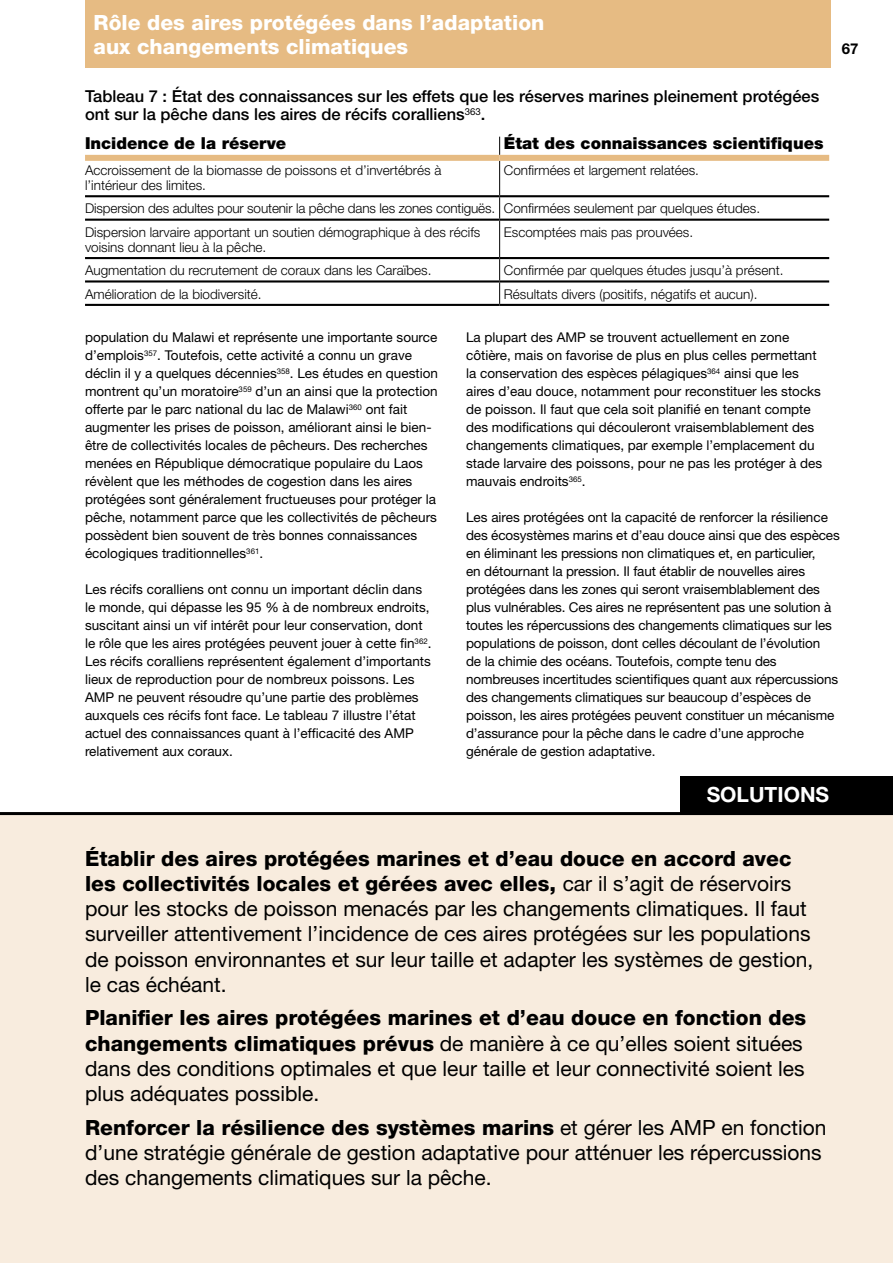
<style>
.page{position:relative;width:893px;height:1263px;background:#fff}
.page>*{position:absolute;margin:0;border:0;box-sizing:border-box;transform-origin:0 0}
.t1{font:21px/25.2px "Helvetica Neue";color:#000}
.t2{font:800 21px/24px "Helvetica Neue";color:#fff}
.t3{font:700 21px "Helvetica Neue";color:#fff}
.t4{font:500 16.5px/18px "Helvetica Neue";color:#000}
.t5{font:900 16.5px "Helvetica Neue";color:#000}
.t6{font:700 15px "Helvetica Neue";color:#000}
.t7{font:13.5px/18px "Helvetica Neue";color:#000}
.t8{font:300 13.5px/15px "Helvetica Neue";color:#000}
.s1{font-weight:800}
</style>
<div class="page">
<div style="left:85px;top:0;width:746px;height:68px;background:#e6bb83"></div>
<div style="left:0;top:814px;width:893px;height:449px;background:#f8ecde"></div>
<div style="left:680px;top:776px;width:213px;height:38px;background:#000"></div>
<hr style="left:0;top:812px;width:893px;height:3px;background:#000">
<hr style="left:85px;top:195px;width:415px;height:2px;background:#000">
<hr style="left:85px;top:219px;width:415px;height:2px;background:#000">
<hr style="left:85px;top:257px;width:415px;height:2px;background:#000">
<hr style="left:85px;top:280px;width:415px;height:3px;background:#000">
<hr style="left:85px;top:304px;width:415px;height:2px;background:#000">
<hr style="left:499px;top:161px;width:1px;height:34px;background:#000">
<svg style="left:499px;top:197px;width:1px;height:22px"></svg>
<hr style="left:499px;top:221px;width:1px;height:36px;background:#000">
<svg style="left:499px;top:259px;width:1px;height:45px"></svg>
<hr style="left:500px;top:195px;width:329px;height:2px;background:#000">
<hr style="left:500px;top:219px;width:329px;height:2px;background:#000">
<hr style="left:500px;top:257px;width:329px;height:2px;background:#000">
<hr style="left:500px;top:280px;width:329px;height:3px;background:#000">
<hr style="left:500px;top:304px;width:329px;height:2px;background:#000">
<div style="left:85px;top:155px;width:415px;height:6px;background:#e6bb83"></div>
<svg style="left:499px;top:137px;width:1px;height:18px"></svg>
<div style="left:500px;top:155px;width:329px;height:6px;background:#e6bb83"></div>
<h1 class="t2" style="left:94px;top:10px;width:452px">Rôle des aires protégées dans l’adaptation aux changements climatiques</h1>
<p class="t4" style="left:85px;top:87px;width:736px">Tableau 7 : État des connaissances sur les effets que les réserves marines pleinement protégées ont sur la pêche dans les aires de récifs coralliens<sup>363</sup>.</p>
<p class="t5" style="left:85px;top:134px;width:203px">Incidence de la réserve</p>
<p class="t5" style="left:504px;top:134px;width:321px">État des connaissances scientifiques</p>
<p class="t8" style="left:85px;top:162px;width:358px">Accroissement de la biomasse de poissons et d’invertébrés à l’intérieur des limites.</p>
<p class="t8" style="left:504px;top:162px;width:197px">Confirmées et largement relatées.</p>
<p class="t8" style="left:85px;top:196px;width:677px;line-height:23.4px">Dispersion des adultes pour soutenir la pêche dans les zones contiguës. Confirmées seulement par quelques études.<br>Dispersion larvaire apportant un soutien démographique à des récifs</p>
<p class="t8" style="left:85px;top:239px;width:183px">voisins donnant lieu à la pêche.</p>
<p class="t8" style="left:504px;top:224px;width:191px">Escomptées mais pas prouvées.</p>
<p class="t6" style="left:842px;top:39px;width:18px">67</p>
<p class="t8" style="left:85px;top:262px;width:348px">Augmentation du recrutement de coraux dans les Caraïbes.</p>
<p class="t8" style="left:504px;top:262px;width:281px">Confirmée par quelques études jusqu’à présent.</p>
<p class="t8" style="left:85px;top:286px;width:178px">Amélioration de la biodiversité.</p>
<p class="t8" style="left:504px;top:286px;width:255px">Résultats divers (positifs, négatifs et aucun).</p>
<p class="t7" style="left:85px;top:328px;width:354px">population du Malawi et représente une importante source d’emplois<sup>357</sup>. Toutefois, cette activité a connu un grave déclin il y a quelques décennies<sup>358</sup>. Les études en question montrent qu’un moratoire<sup>359</sup> d’un an ainsi que la protection offerte par le parc national du lac de Malawi<sup>360</sup> ont fait augmenter les prises de poisson, améliorant ainsi le bien&shy;être de collectivités locales de pêcheurs. Des recherches menées en République démocratique populaire du Laos révèlent que les méthodes de cogestion dans les aires protégées sont généralement fructueuses pour protéger la pêche, notamment parce que les collectivités de pêcheurs possèdent bien souvent de très bonnes connaissances écologiques traditionnelles<sup>361</sup>.</p>
<p class="t7" style="left:85px;top:580px;width:348px">Les récifs coralliens ont connu un important déclin dans le monde, qui dépasse les 95 % à de nombreux endroits, suscitant ainsi un vif intérêt pour leur conservation, dont le rôle que les aires protégées peuvent jouer à cette fin<sup>362</sup>.<br>Les récifs coralliens représentent également d’importants lieux de reproduction pour de nombreux poissons. Les AMP ne peuvent résoudre qu’une partie des problèmes auxquels ces récifs font face. Le tableau 7 illustre l’état actuel des connaissances quant à l’efficacité des AMP relativement aux coraux.</p>
<p class="t7" style="left:466px;top:328px;width:358px">La plupart des AMP se trouvent actuellement en zone côtière, mais on favorise de plus en plus celles permettant la conservation des espèces pélagiques<sup>364</sup> ainsi que les aires d’eau douce, notamment pour reconstituer les stocks de poisson. Il faut que cela soit planifié en tenant compte des modifications qui découleront vraisemblablement des changements climatiques, par exemple l’emplacement du stade larvaire des poissons, pour ne pas les protéger à des mauvais endroits<sup>365</sup>.</p>
<p class="t7" style="left:466px;top:508px;width:375px">Les aires protégées ont la capacité de renforcer la résilience des écosystèmes marins et d’eau douce ainsi que des espèces en éliminant les pressions non climatiques et, en particulier,<br>en détournant la pression. Il faut établir de nouvelles aires protégées dans les zones qui seront vraisemblablement des plus vulnérables. Ces aires ne représentent pas une solution à toutes les répercussions des changements climatiques sur les populations de poisson, dont celles découlant de l’évolution<br>de la chimie des océans. Toutefois, compte tenu des nombreuses incertitudes scientifiques quant aux répercussions des changements climatiques sur beaucoup d’espèces de poisson, les aires protégées peuvent constituer un mécanisme d’assurance pour la pêche dans le cadre d’une approche générale de gestion adaptative.</p>
<h1 class="t3" style="left:707px;top:781px;width:124px">SOLUTIONS</h1>
<p class="t1" style="left:85px;top:845px;width:730px"><span class="s1">Établir des aires protégées marines et d’eau douce en accord avec les collectivités locales et gérées avec elles,</span> car il s’agit de réservoirs pour les stocks de poisson menacés par les changements climatiques. Il faut surveiller attentivement l’incidence de ces aires protégées sur les populations de poisson environnantes et sur leur taille et adapter les systèmes de gestion, le cas échéant.</p>
<p class="t1" style="left:85px;top:1005px;width:723px"><span class="s1">Planifier les aires protégées marines et d’eau douce en fonction des changements climatiques prévus</span> de manière à ce qu’elles soient situées dans des conditions optimales et que leur taille et leur connectivité soient les plus adéquates possible.</p>
<h1 class="t1" style="left:85px;top:1114px;width:743px"><span class="s1">Renforcer la résilience des systèmes marins</span> et gérer les AMP en fonction d’une stratégie générale de gestion adaptative pour atténuer les répercussions des changements climatiques sur la pêche.</h1>
</div>
